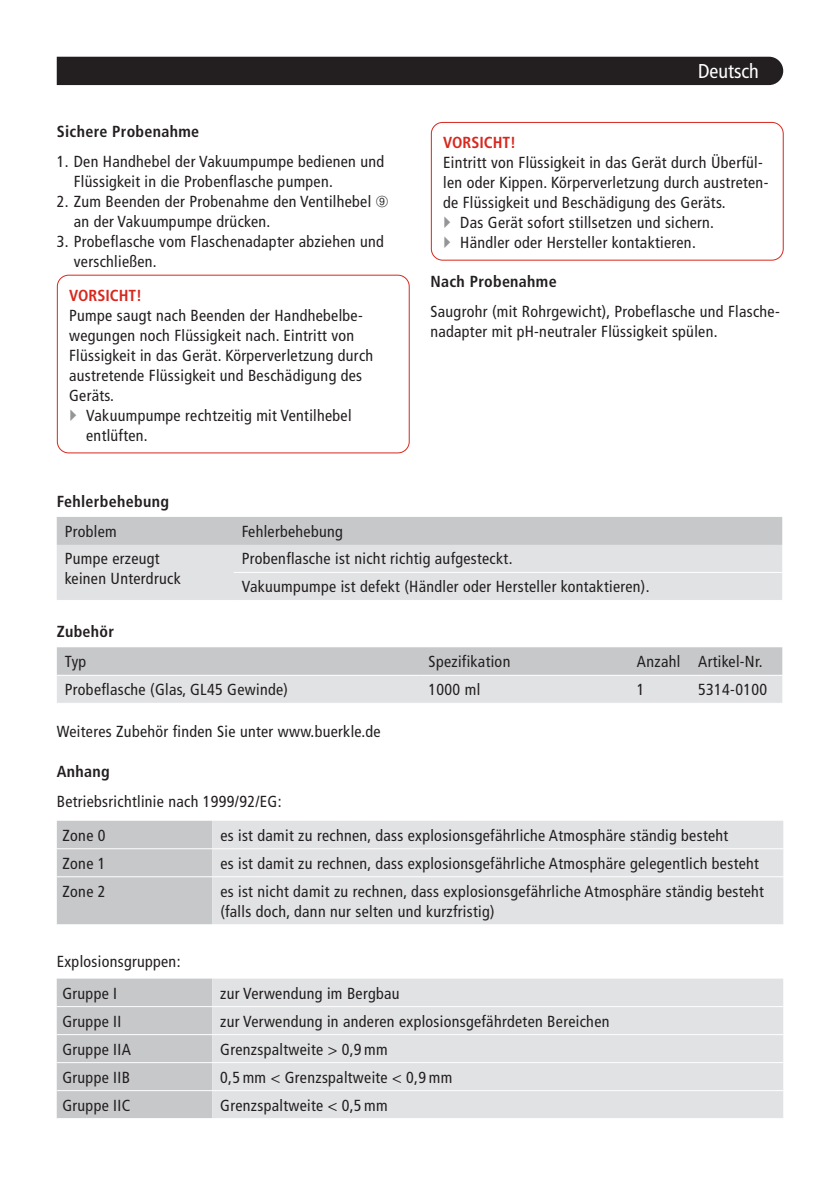
<style>
.page{position:relative;width:840px;height:1191px;background:#fff}
.page>*{position:absolute;margin:0;border:0;box-sizing:border-box;transform-origin:0 0}
.t1{font:condensed 20px "Frutiger LT Pro";color:#fff}
.t2{font:condensed 16px/20px "Frutiger LT Pro";letter-spacing:.02em;color:#231f20}
.t3{font:700 condensed 16px "Frutiger LT Pro";letter-spacing:.02em;color:#231f20}
.t4{font:700 condensed 16px "Frutiger LT Pro";color:#d8281e}
</style>
<div class="page">
<div style="left:57px;top:57px;width:725px;height:28px;background:#231f20"></div>
<div style="left:57px;top:275px;width:352px;height:178px;border:1px solid #d8281e;border-radius:11px"></div>
<svg style="left:57px;top:517px;width:724px;height:83px;background:#d8d9db"></svg>
<hr style="left:233px;top:572px;width:548px;height:1px;background:#fff">
<svg style="left:57px;top:647px;width:724px;height:56px;background:#d4d5d7"></svg>
<hr style="left:57px;top:675px;width:363px;height:1px;background:#fff">
<hr style="left:420px;top:675px;width:208px;height:1px;background:#fff">
<hr style="left:628px;top:675px;width:61px;height:1px;background:#fff">
<hr style="left:689px;top:675px;width:92px;height:1px;background:#fff">
<div style="left:57px;top:978px;width:155px;height:140px;background:#c7c8ca"></div>
<div style="left:212px;top:978px;width:570px;height:140px;background:#e1e2e4"></div>
<hr style="left:57px;top:1006px;width:155px;height:1px;background:#fff">
<hr style="left:212px;top:1006px;width:570px;height:1px;background:#fff">
<hr style="left:57px;top:1034px;width:155px;height:1px;background:#fff">
<hr style="left:212px;top:1034px;width:570px;height:1px;background:#fff">
<hr style="left:57px;top:1062px;width:155px;height:1px;background:#fff">
<hr style="left:212px;top:1062px;width:570px;height:1px;background:#fff">
<hr style="left:57px;top:1090px;width:155px;height:1px;background:#fff">
<hr style="left:212px;top:1090px;width:570px;height:1px;background:#fff">
<div style="left:57px;top:820px;width:155px;height:104px;background:#c7c8ca"></div>
<div style="left:212px;top:821px;width:570px;height:103px;background:#e1e2e4"></div>
<hr style="left:57px;top:848px;width:155px;height:1px;background:#fff">
<hr style="left:212px;top:848px;width:570px;height:1px;background:#fff">
<hr style="left:57px;top:876px;width:155px;height:1px;background:#fff">
<hr style="left:212px;top:876px;width:570px;height:1px;background:#fff">
<div style="left:430px;top:122px;width:353px;height:139px;border:1px solid #d8281e;border-radius:11px"></div>
<p class="t3" style="left:57px;top:122px;width:144px">Sichere Probenahme</p>
<p class="t2" style="left:74px;top:151px;width:312px;text-indent:-17px">1. Den Handhebel der Vakuumpumpe bedienen und<br>Flüssigkeit in die Probenflasche pumpen.</p>
<p class="t2" style="left:74px;top:191px;width:316px;text-indent:-17px">2. Zum Beenden der Probenahme den Ventilhebel ➈ an der Vakuumpumpe drücken.</p>
<p class="t2" style="left:74px;top:231px;width:311px;text-indent:-17px">3. Probeflasche vom Flaschenadapter abziehen und verschließen.</p>
<p class="t4" style="left:69px;top:286px;width:74px">VORSICHT!</p>
<p class="t2" style="left:69px;top:305px;width:305px">Pumpe saugt nach Beenden der Handhebelbe&shy;wegungen noch Flüssigkeit nach. Eintritt von Flüssigkeit in das Gerät. Körperverletzung durch austretende Flüssigkeit und Beschädigung des Geräts.</p>
<p class="t2" style="left:86px;top:405px;width:267px">Vakuumpumpe rechtzeitig mit Ventilhebel entlüften.</p>
<p class="t3" style="left:57px;top:492px;width:114px">Fehlerbehebung</p>
<p class="t1" style="left:697px;top:60px;width:62px">Deutsch</p>
<p class="t4" style="left:443px;top:133px;width:74px">VORSICHT!</p>
<p class="t2" style="left:443px;top:153px;width:321px">Eintritt von Flüssigkeit in das Gerät durch Überfül-</p>
<p class="t2" style="left:443px;top:173px;width:326px">len oder Kippen. Körperverletzung durch austreten-</p>
<p class="t2" style="left:443px;top:193px;width:284px">de Flüssigkeit und Beschädigung des Geräts.</p>
<p class="t2" style="left:460px;top:213px;width:255px">Das Gerät sofort stillsetzen und sichern.</p>
<p class="t2" style="left:460px;top:233px;width:237px">Händler oder Hersteller kontaktieren.</p>
<p class="t3" style="left:430px;top:272px;width:128px">Nach Probenahme</p>
<p class="t2" style="left:430px;top:301px;width:350px">Saugrohr (mit Rohrgewicht), Probeflasche und Flasche&shy;nadapter mit pH-neutraler Flüssigkeit spülen.</p>
<p class="t2" style="left:65px;top:521px;width:53px">Problem</p>
<p class="t2" style="left:241px;top:521px;width:103px">Fehlerbehebung</p>
<p class="t2" style="left:65px;top:549px;width:117px">Pumpe erzeugt keinen Unterdruck</p>
<p class="t2" style="left:241px;top:545px;width:409px;line-height:28px">Probenflasche ist nicht richtig aufgesteckt.<br>Vakuumpumpe ist defekt (Händler oder Hersteller kontaktieren).</p>
<p class="t3" style="left:57px;top:622px;width:59px">Zubehör</p>
<p class="t2" style="left:65px;top:652px;width:23px">Typ</p>
<p class="t2" style="left:428px;top:652px;width:83px">Spezifikation</p>
<p class="t2" style="left:636px;top:652px;width:127px">Anzahl Artikel-Nr.</p>
<p class="t2" style="left:65px;top:680px;width:224px">Probeflasche (Glas, GL45 Gewinde)</p>
<p class="t2" style="left:428px;top:680px;width:53px">1000 ml</p>
<p class="t2" style="left:636px;top:680px;width:9px">1</p>
<p class="t2" style="left:697px;top:680px;width:70px">5314-0100</p>
<p class="t2" style="left:57px;top:721px;width:325px">Weiteres Zubehör finden Sie unter www.buerkle.de</p>
<p class="t3" style="left:57px;top:762px;width:54px">Anhang</p>
<p class="t2" style="left:57px;top:791px;width:226px">Betriebsrichtlinie nach 1999/92/EG:</p>
<p class="t2" style="left:62px;top:825px;width:45px">Zone 0</p>
<p class="t2" style="left:220px;top:825px;width:509px">es ist damit zu rechnen, dass explosionsgefährliche Atmosphäre ständig besteht</p>
<p class="t2" style="left:62px;top:853px;width:45px">Zone 1</p>
<p class="t2" style="left:220px;top:853px;width:539px">es ist damit zu rechnen, dass explosionsgefährliche Atmosphäre gelegentlich besteht</p>
<p class="t2" style="left:62px;top:881px;width:45px">Zone 2</p>
<p class="t2" style="left:220px;top:881px;width:545px">es ist nicht damit zu rechnen, dass explosionsgefährliche Atmosphäre ständig besteht (falls doch, dann nur selten und kurzfristig)</p>
<p class="t2" style="left:57px;top:951px;width:125px">Explosionsgruppen:</p>
<p class="t2" style="left:62px;top:983px;width:56px">Gruppe I</p>
<p class="t2" style="left:220px;top:983px;width:181px">zur Verwendung im Bergbau</p>
<p class="t2" style="left:62px;top:1011px;width:60px">Gruppe II</p>
<p class="t2" style="left:220px;top:1011px;width:390px">zur Verwendung in anderen explosionsgefährdeten Bereichen</p>
<p class="t2" style="left:62px;top:1039px;width:70px">Gruppe IIA</p>
<p class="t2" style="left:220px;top:1039px;width:169px">Grenzspaltweite &gt; 0,9 mm</p>
<p class="t2" style="left:62px;top:1067px;width:69px">Gruppe IIB</p>
<p class="t2" style="left:220px;top:1067px;width:233px">0,5 mm &lt; Grenzspaltweite &lt; 0,9 mm</p>
<p class="t2" style="left:62px;top:1095px;width:69px">Gruppe IIC</p>
<p class="t2" style="left:220px;top:1095px;width:169px">Grenzspaltweite &lt; 0,5 mm</p>
</div>
